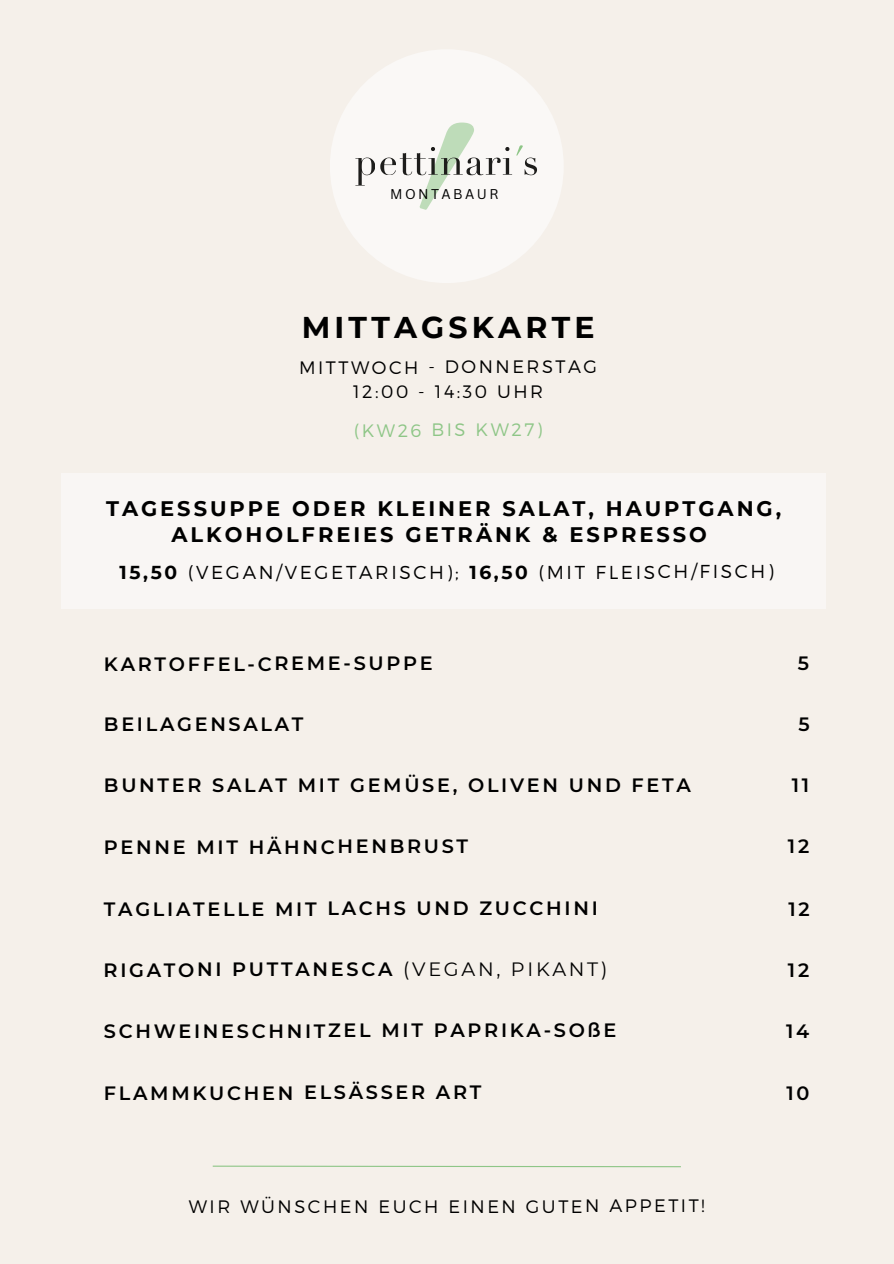
<style>
.page{position:relative;width:894px;height:1264px;background:#fff}
.page>*{position:absolute;margin:0;border:0;box-sizing:border-box;transform-origin:0 0}
.t1{font:700 30px "Montserrat";letter-spacing:.14em;color:#000}
.t2{font:700 21px/26px "Montserrat";letter-spacing:.14em;color:#000;text-align:center}
.t3{font:600 19.2px "Montserrat";letter-spacing:.14em;color:#000}
.t4{font:300 18.75px "Montserrat";letter-spacing:.14em;color:#000}
.t5{font:300 18px/24.8px "Montserrat";letter-spacing:.14em;color:#000;text-align:center}
.t6{font:300 18px "Montserrat";letter-spacing:.14em;color:#8ec687}
.t7{font:13.8px "Canva Sans";letter-spacing:.175em;color:#000}
.s1{font-weight:700}
.s2{font-weight:400}
</style>
<div class="page">
<div style="left:0;top:0;width:893px;height:1263px;background:#f5f0ea"></div>
<svg style="left:212px;top:1165px;width:469px;height:2px"></svg>
<div style="left:330px;top:49px;width:233px;height:234px;background:#faf8f6;border-radius:50%"></div>
<svg style="left:355px;top:122px;width:182px;height:88px"></svg>
<div style="left:62px;top:473px;width:763px;height:135px;background:#faf8f6"></div>
<p class="t7" style="left:390px;top:186px;width:110px">MONTABAUR</p>
<h1 class="t1" style="left:301px;top:306px;width:294px">MITTAGSKARTE</h1>
<p class="t5" style="left:299px;top:354px;width:299px">MITTWOCH - DONNERSTAG<br>12:00 - 14:30 UHR</p>
<p class="t6" style="left:354px;top:419px;width:190px">(KW26 BIS KW27)</p>
<p class="t2" style="left:106px;top:494px;width:676px">TAGESSUPPE ODER KLEINER SALAT, HAUPTGANG,<br>ALKOHOLFREIES GETRÄNK &amp; ESPRESSO</p>
<p class="t4" style="left:120px;top:560px;width:655px"><span class="s1">15,50</span> (VEGAN/VEGETARISCH); <span class="s1">16,50</span> (MIT FLEISCH/FISCH)</p>
<p class="t3" style="left:104px;top:650px;width:330px">KARTOFFEL-CREME-SUPPE</p>
<p class="t3" style="left:797px;top:649px;width:13px">5</p>
<p class="t3" style="left:104px;top:710px;width:201px">BEILAGENSALAT</p>
<p class="t3" style="left:798px;top:710px;width:13px">5</p>
<p class="t3" style="left:104px;top:771px;width:588px">BUNTER SALAT MIT GEMÜSE, OLIVEN UND FETA</p>
<p class="t3" style="left:791px;top:772px;width:19px">11</p>
<p class="t3" style="left:104px;top:833px;width:365px">PENNE MIT HÄHNCHENBRUST</p>
<p class="t3" style="left:787px;top:832px;width:23px">12</p>
<p class="t3" style="left:104px;top:895px;width:495px">TAGLIATELLE MIT LACHS UND ZUCCHINI</p>
<p class="t3" style="left:788px;top:895px;width:23px">12</p>
<p class="t3" style="left:104px;top:956px;width:505px">RIGATONI PUTTANESCA <span class="s2">(VEGAN, PIKANT)</span></p>
<p class="t3" style="left:787px;top:956px;width:23px">12</p>
<p class="t3" style="left:104px;top:1017px;width:514px">SCHWEINESCHNITZEL MIT PAPRIKA-SOßE</p>
<p class="t3" style="left:785px;top:1017px;width:25px">14</p>
<p class="t3" style="left:104px;top:1079px;width:379px">FLAMMKUCHEN ELSÄSSER ART</p>
<p class="t3" style="left:786px;top:1079px;width:25px">10</p>
<p class="t5" style="left:189px;top:1193px;width:517px">WIR WÜNSCHEN EUCH EINEN GUTEN APPETIT!</p>
</div>
